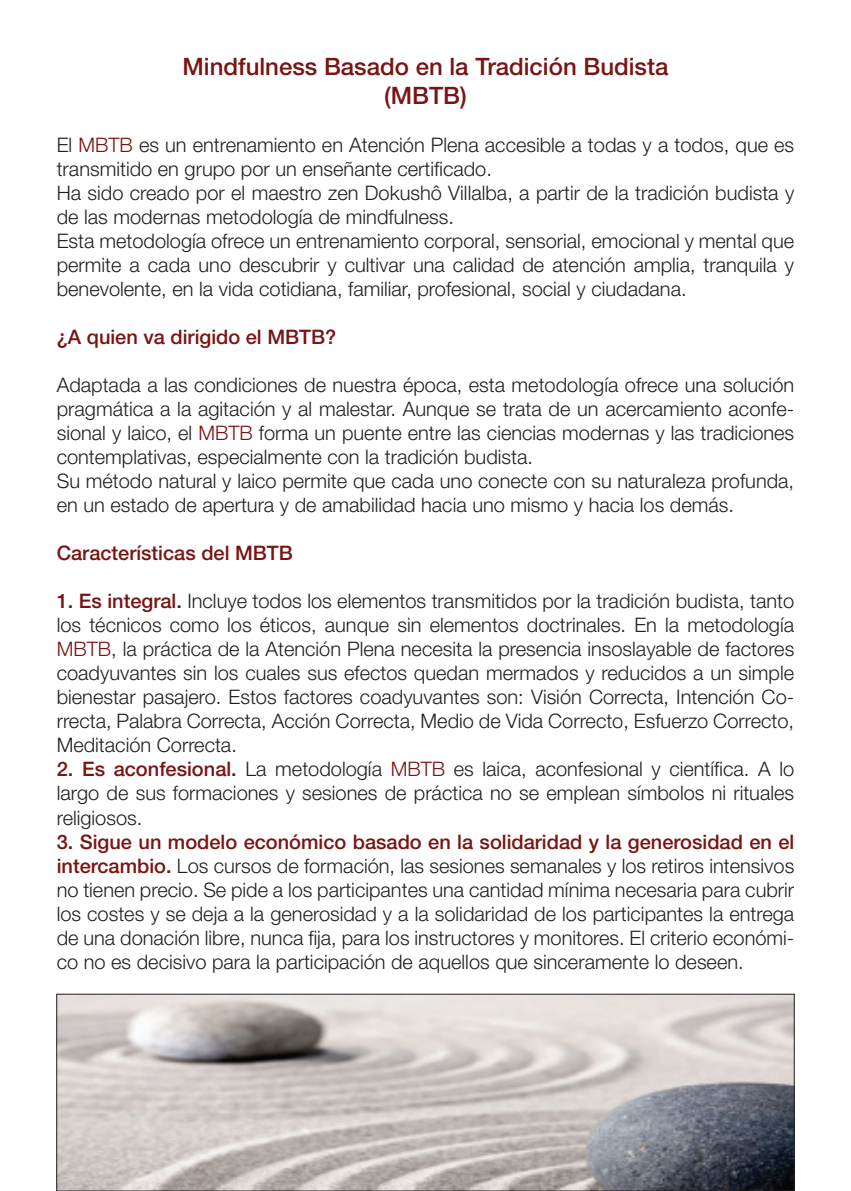
<style>
.page{position:relative;width:851px;height:1191px;background:#fff}
.page>*{position:absolute;margin:0;border:0;box-sizing:border-box;transform-origin:0 0}
.t1{font:500 24px/28.8px "Helvetica Neue LT";color:#791413;text-align:center}
.t2{font:300 20px/24px "Helvetica Neue LT";color:#231f20;text-align:justify}
.t3{font:500 20px "Helvetica Neue LT";color:#791413}
.s1{color:#791413}
.s2{font-weight:500;color:#791413}
</style>
<div class="page">
<img style="left:58px;top:996px;width:734px;height:193px">
<div style="left:56px;top:994px;width:738px;height:197px;border:1px solid #231f20"></div>
<p class="t1" style="left:182px;top:52px;width:487px">Mindfulness Basado en la Tradición Budista (MBTB)</p>
<p class="t2" style="left:57px;top:133px;width:739px;text-align:left">El <span class="s1">MBTB</span> es un entrenamiento en Atención Plena accesible a todas y a todos, que es transmitido en grupo por un enseñante certificado.<br>Ha sido creado por el maestro zen Dokushô Villalba, a partir de la tradición budista y de las modernas metodología de mindfulness.<br>Esta metodología ofrece un entrenamiento corporal, sensorial, emocional y mental que permite a cada uno descubrir y cultivar una calidad de atención amplia, tranquila y benevolente, en la vida cotidiana, familiar, profesional, social y ciudadana.</p>
<p class="t3" style="left:57px;top:325px;width:281px">¿A quien va dirigido el MBTB?</p>
<p class="t2" style="left:57px;top:373px;width:738px;text-align:left">Adaptada a las condiciones de nuestra época, esta metodología ofrece una solución pragmática a la agitación y al malestar. Aunque se trata de un acercamiento aconfe&shy;sional y laico, el <span class="s1">MBTB</span> forma un puente entre las ciencias modernas y las tradiciones contemplativas, especialmente con la tradición budista.<br>Su método natural y laico permite que cada uno conecte con su naturaleza profunda, en un estado de apertura y de amabilidad hacia uno mismo y hacia los demás.</p>
<p class="t3" style="left:57px;top:541px;width:238px">Características del MBTB</p>
<p class="t2" style="left:57px;top:589px;width:739px"><span class="s2">1. Es integral.</span> Incluye todos los elementos transmitidos por la tradición budista, tanto los técnicos como los éticos, aunque sin elementos doctrinales. En la metodología <span class="s1">MBTB</span>, la práctica de la Atención Plena necesita la presencia insoslayable de factores coadyuvantes sin los cuales sus efectos quedan mermados y reducidos a un simple bienestar pasajero. Estos factores coadyuvantes son: Visión Correcta, Intención Co&shy;rrecta, Palabra Correcta, Acción Correcta, Medio de Vida Correcto, Esfuerzo Correcto, Meditación Correcta.</p>
<p class="t2" style="left:57px;top:757px;width:739px"><span class="s2">2. Es aconfesional.</span> La metodología <span class="s1">MBTB</span> es laica, aconfesional y científica. A lo largo de sus formaciones y sesiones de práctica no se emplean símbolos ni rituales religiosos.</p>
<p class="t2" style="left:57px;top:829px;width:739px"><span class="s2">3. Sigue un modelo económico basado en la solidaridad y la generosidad en el intercambio.</span> Los cursos de formación, las sesiones semanales y los retiros intensivos no tienen precio. Se pide a los participantes una cantidad mínima necesaria para cubrir los costes y se deja a la generosidad y a la solidaridad de los participantes la entrega de una donación libre, nunca fija, para los instructores y monitores. El criterio económi&shy;co no es decisivo para la participación de aquellos que sinceramente lo deseen.</p>
</div>
